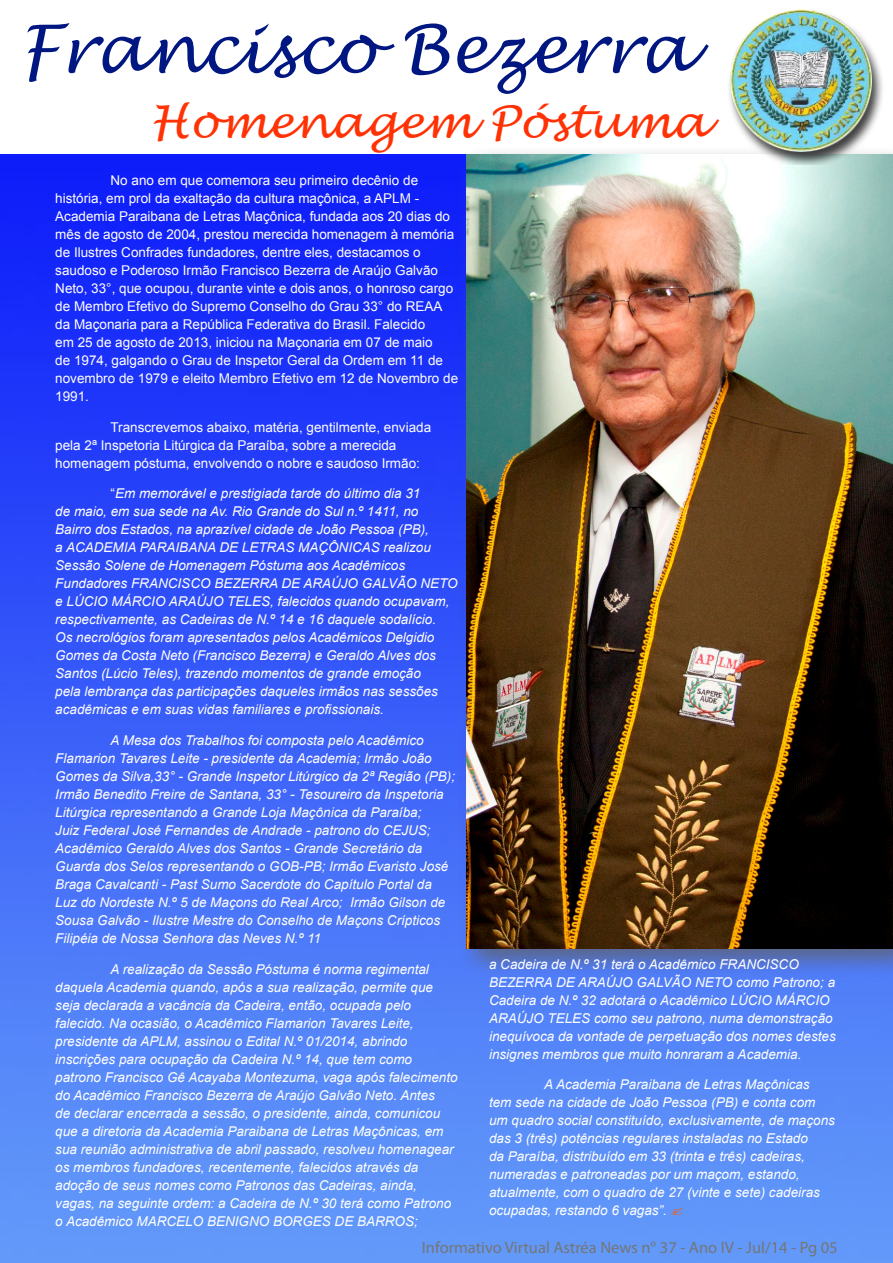
<style>
.page{position:relative;width:893px;height:1263px;background:#fff}
.page>*{position:absolute;margin:0;border:0;box-sizing:border-box;transform-origin:0 0}
.t1{font:italic 66px "Lucida Handwriting";color:#001681}
.t2{font:italic 45px "Lucida Handwriting";color:#ff3205}
.t3{font:16.5px "Myriad Pro";color:#747676}
.t4{font:italic 13.5px/18px "Arial";color:#fff}
.t5{font:13.5px/18px "Arial";color:#fff}
.s1{font-style:normal}
.s2{font-family:"Times New Roman"}
</style>
<div class="page">
<img style="left:0;top:154px;width:893px;height:1109px">
<div style="left:457px;top:145px;width:436px;height:831px;background:#5f5f62;opacity:.75"></div>
<img style="left:466px;top:154px;width:427px;height:794px">
<img style="left:717px;top:9px;width:168px;height:155px">
<svg style="left:671px;top:1208px;width:12px;height:7px"></svg>
<p class="t1" style="left:18px;top:9px;width:674px">Francisco Bezerra</p>
<p class="t2" style="left:150px;top:95px;width:559px">Homenagem Póstuma</p>
<p class="t5" style="left:55px;top:171px;width:404px;text-indent:55px">No ano em que comemora seu primeiro decênio de história, em prol da exaltação da cultura maçônica, a APLM - Academia Paraibana de Letras Maçônica, fundada aos 20 dias do mês de agosto de 2004, prestou merecida homenagem à memória de Ilustres Confrades fundadores, dentre eles, destacamos o saudoso e Poderoso Irmão Francisco Bezerra de Araújo Galvão Neto, 33°, que ocupou, durante vinte e dois anos, o honroso cargo de Membro Efetivo do Supremo Conselho do Grau 33° do REAA da Maçonaria para a República Federativa do Brasil. Falecido<br>em 25 de agosto de 2013, iniciou na Maçonaria em 07 de maio<br>de 1974, galgando o Grau de Inspetor Geral da Ordem em 11 de novembro de 1979 e eleito Membro Efetivo em 12 de Novembro de 1991.</p>
<p class="t5" style="left:55px;top:418px;width:377px;text-indent:55px">Transcrevemos abaixo, matéria, gentilmente, enviada pela 2ª Inspetoria Litúrgica da Paraíba, sobre a merecida homenagem póstuma, envolvendo o nobre e saudoso Irmão:</p>
<p class="t4" style="left:55px;top:485px;width:404px;text-indent:55px"><span class="s1">“</span>Em memorável e prestigiada tarde do último dia 31<br>de maio, em sua sede na Av. Rio Grande do Sul n.º 1411, no Bairro dos Estados, na aprazível cidade de João Pessoa (PB),<br>a ACADEMIA PARAIBANA DE LETRAS MAÇÔNICAS realizou Sessão Solene de Homenagem Póstuma aos Acadêmicos Fundadores FRANCISCO BEZERRA DE ARAÚJO GALVÃO NETO e LÚCIO MÁRCIO ARAÚJO TELES, falecidos quando ocupavam, respectivamente, as Cadeiras de N.º 14 e 16 daquele sodalício.<br>Os necrológios foram apresentados pelos Acadêmicos Delgidio Gomes da Costa Neto (Francisco Bezerra) e Geraldo Alves dos Santos (Lúcio Teles), trazendo momentos de grande emoção<br>pela lembrança das participações daqueles irmãos nas sessões acadêmicas e em suas vidas familiares e profissionais.</p>
<p class="t4" style="left:55px;top:731px;width:401px;text-indent:55px">A Mesa dos Trabalhos foi composta pelo Acadêmico Flamarion Tavares Leite - presidente da Academia; Irmão João Gomes da Silva,33° - Grande Inspetor Litúrgico da 2ª Região (PB); Irmão Benedito Freire de Santana, 33° - Tesoureiro da Inspetoria Litúrgica representando a Grande Loja Maçônica da Paraíba;<br>Juiz Federal José Fernandes de Andrade - patrono do CEJUS; Acadêmico Geraldo Alves dos Santos - Grande Secretário da Guarda dos Selos representando o GOB-PB; Irmão Evaristo José Braga Cavalcanti - Past Sumo Sacerdote do Capítulo Portal da Luz do Nordeste N.º 5 de Maçons do Real Arco; Irmão Gilson de Sousa Galvão - Ilustre Mestre do Conselho de Maçons Crípticos Filipéia de Nossa Senhora das Neves N.º 11</p>
<p class="t4" style="left:55px;top:960px;width:404px;text-indent:55px">A realização da Sessão Póstuma é norma regimental daquela Academia quando, após a sua realização, permite que seja declarada a vacância da Cadeira, então, ocupada pelo falecido. Na ocasião, o Acadêmico Flamarion Tavares Leite, presidente da APLM, assinou o Edital N.º 01/2014, abrindo inscrições para ocupação da Cadeira N.º 14, que tem como patrono Francisco Gê Acayaba Montezuma, vaga após falecimento do Acadêmico Francisco Bezerra de Araújo Galvão Neto. Antes<br>de declarar encerrada a sessão, o presidente, ainda, comunicou que a diretoria da Academia Paraibana de Letras Maçônicas, em sua reunião administrativa de abril passado, resolveu homenagear os membros fundadores, recentemente, falecidos através da adoção de seus nomes como Patronos das Cadeiras, ainda, vagas, na seguinte ordem: a Cadeira de N.º 30 terá como Patrono o Acadêmico MARCELO BENIGNO BORGES DE BARROS;</p>
<p class="t4" style="left:489px;top:955px;width:348px">a Cadeira de N.º 31 terá o Acadêmico FRANCISCO BEZERRA DE ARAÚJO GALVÃO NETO como Patrono; a Cadeira de N.º 32 adotará o Acadêmico LÚCIO MÁRCIO ARAÚJO TELES como seu patrono, numa demonstração inequívoca da vontade de perpetuação dos nomes destes insignes membros que muito honraram a Academia.</p>
<p class="t4" style="left:489px;top:1076px;width:347px;text-indent:55px">A Academia Paraibana de Letras Maçônicas tem sede na cidade de João Pessoa (PB) e conta com um quadro social constituído, exclusivamente, de maçons das 3 (três) potências regulares instaladas no Estado<br>da Paraíba, distribuído em 33 (trinta e três) cadeiras, numeradas e patroneadas por um maçom, estando, atualmente, com o quadro de 27 (vinte e sete) cadeiras ocupadas, restando 6 vagas”.</p>
<p class="t3" style="left:422px;top:1237px;width:417px">Informativo Virtual Astréa News n<span class="s2">º</span> 37 - Ano IV - Jul/14 - Pg 05</p>
</div>
